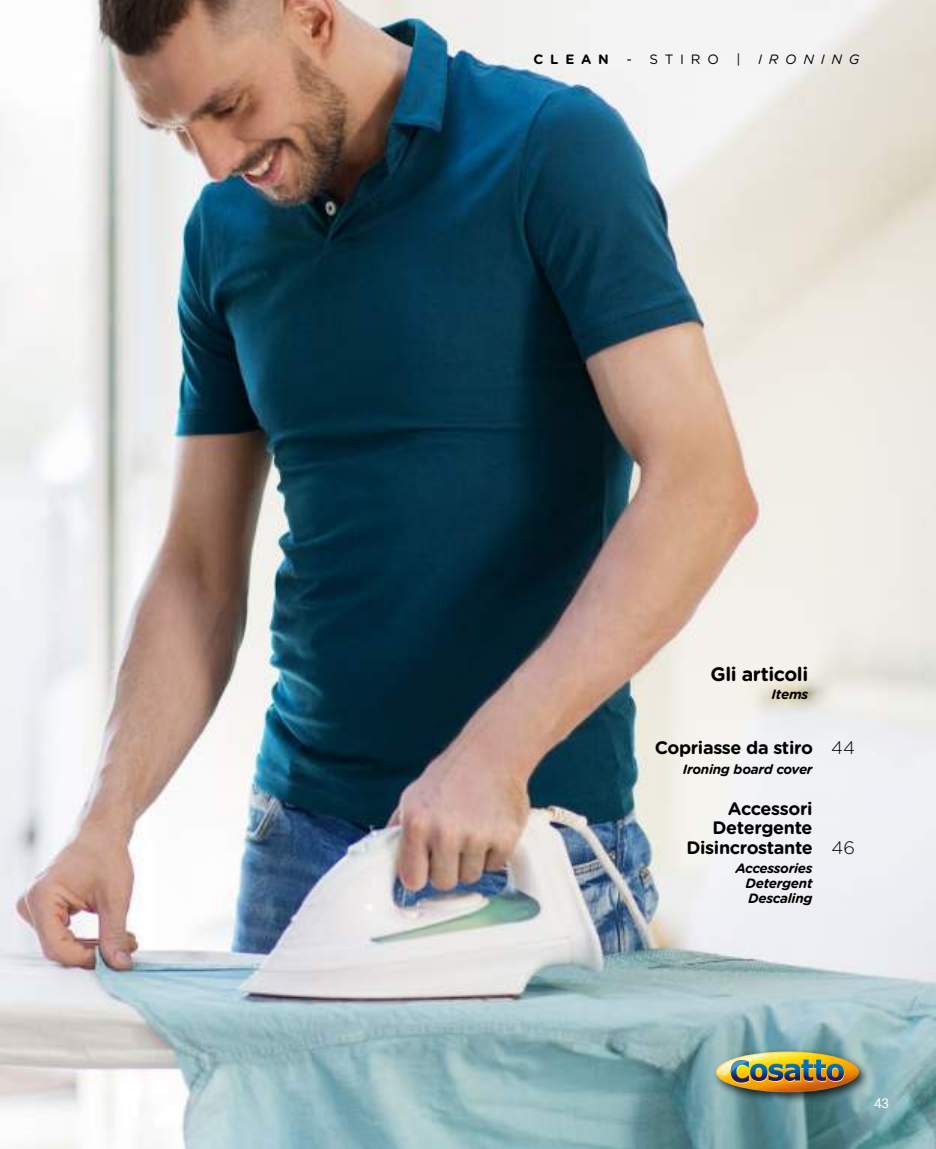
<style>
.page{position:relative;width:936px;height:1149px;background:#fff}
.page>*{position:absolute;margin:0;border:0;box-sizing:border-box;transform-origin:0 0}
.t1{font:700 19.5px "Gotham Rounded";letter-spacing:-.02em;color:#000}
.t2{font:700 18px "Gotham Rounded";letter-spacing:-.02em;color:#000}
.t3{font:italic 700 13.5px/15px "Gotham Rounded";letter-spacing:-.02em;color:#000;text-align:justify}
.t4{font:13.5px "Gotham Rounded";letter-spacing:.5em;color:#000}
.t5{font:italic 13.5px "Gotham Rounded";letter-spacing:.5em;color:#000}
.t6{font:700 13.5px "Gotham Rounded";letter-spacing:.5em;color:#000}
.t7{font:13.5px "Roboto";color:#fff}
.s1{font-weight:300}
</style>
<div class="page">
<img style="left:0;top:0;width:935px;height:1148px">
<div style="left:711px;top:1047px;width:159px;height:57px;background:#000;opacity:.75"></div>
<img style="left:716px;top:1051px;width:142px;height:40px">
<img style="left:730px;top:1058px;width:114px;height:25px">
<p class="t6" style="left:533px;top:49px;width:77px">CLEAN</p>
<p class="t4" style="left:626px;top:50px;width:94px">- STIRO</p>
<p class="t4" style="left:736px;top:50px;width:6px">|</p>
<p class="t5" style="left:758px;top:50px;width:103px">IRONING</p>
<p class="t1" style="left:710px;top:659px;width:99px">Gli articoli</p>
<p class="t3" style="left:771px;top:686px;width:38px">Items</p>
<p class="t2" style="left:654px;top:734px;width:202px">Copriasse da stiro <span class="s1">44</span></p>
<p class="t3" style="left:682px;top:760px;width:131px">Ironing board cover</p>
<p class="t2" style="left:728px;top:794px;width:86px">Accessori</p>
<p class="t2" style="left:712px;top:814px;width:102px">Detergente</p>
<p class="t2" style="left:686px;top:833px;width:170px">Disincrostante <span class="s1">46</span></p>
<p class="t3" style="left:745px;top:860px;width:68px;text-indent:-10px">Accessories Detergent Descaling</p>
<p class="t7" style="left:873px;top:1093px;width:17px">43</p>
</div>
